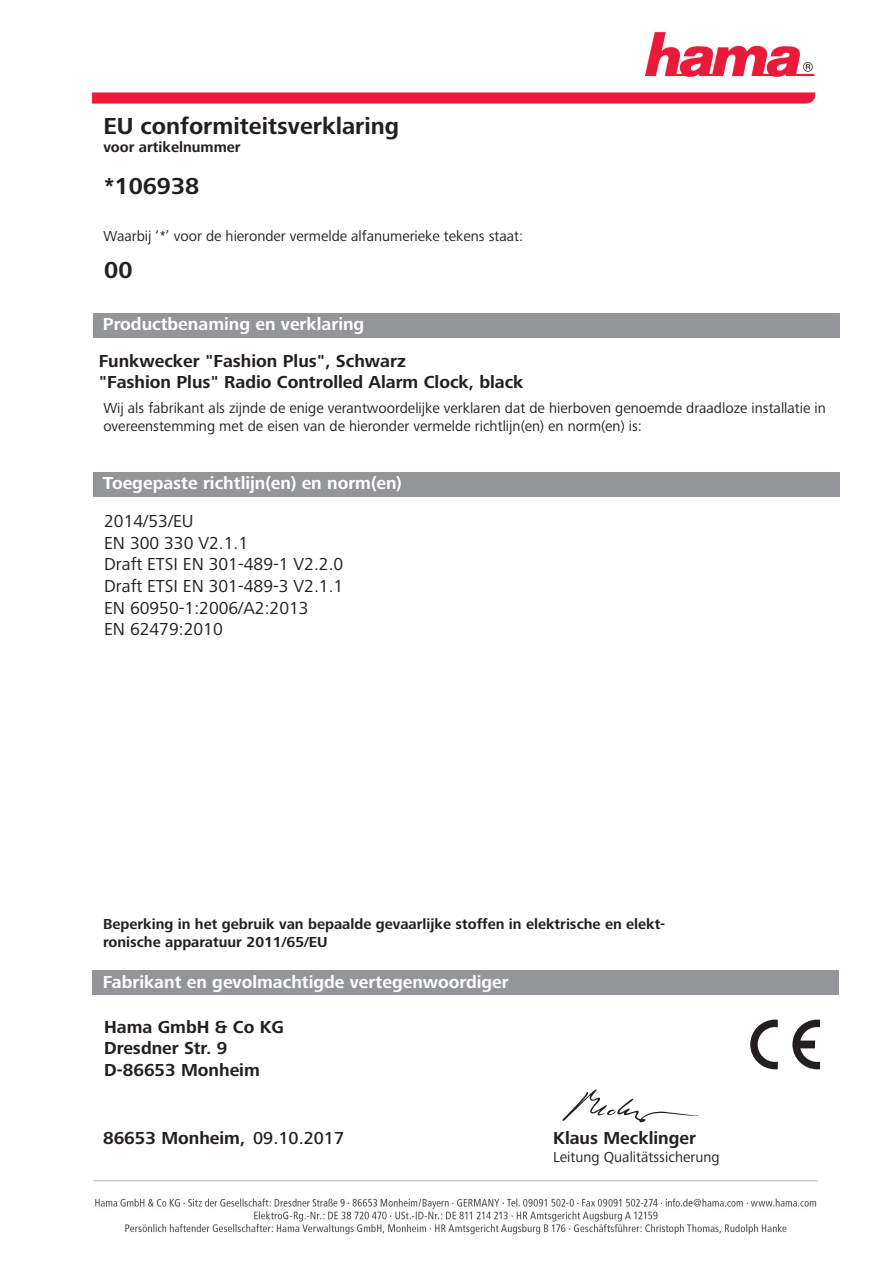
<style>
.page{position:relative;width:893px;height:1263px;background:#fff}
.page>*{position:absolute;margin:0;border:0;box-sizing:border-box;transform-origin:0 0}
.t1{font:700 24px "+RWQINU Frutiger Next LTW1 G";color:#231f20}
.t2{font:700 18px/21.6px "+RWQINU Frutiger Next LTW1 G";color:#231f20}
.t3{font:18px/21.6px "+PASRLL Frutiger Next LTW1 G";color:#231f20}
.t4{font:700 18px "+RWQINU Frutiger Next LTW1 G";color:#fff}
.t5{font:700 16.2px "+OVKMUM Arial";letter-spacing:.01em;color:#000001}
.t6{font:15px/18px "+PASRLL Frutiger Next LTW1 G";color:#231f20}
.t7{font:700 15px/18px "+RWQINU Frutiger Next LTW1 G";color:#231f20}
.s1{font-family:"+UTBPLR Frutiger Next LTW1 G";font-weight:500}
</style>
<div class="page">
<img style="left:92px;top:31px;width:724px;height:72px">
<img style="left:93px;top:1180px;width:725px;height:55px">
<div style="left:93px;top:313px;width:746px;height:25px;background:#939598"></div>
<div style="left:93px;top:472px;width:746px;height:25px;background:#939598"></div>
<div style="left:92px;top:970px;width:747px;height:25px;background:#939598"></div>
<svg style="left:750px;top:1020px;width:70px;height:49px"></svg>
<svg style="left:562px;top:1089px;width:137px;height:34px"></svg>
<h1 class="t1" style="left:103px;top:116px;width:297px">EU conformiteitsverklaring</h1>
<p class="t7" style="left:103px;top:139px;width:139px">voor artikelnummer</p>
<h1 class="t1" style="left:104px;top:177px;width:97px">*106938</h1>
<p class="t6" style="left:103px;top:227px;width:421px">Waarbij ‘*’ voor de hieronder vermelde alfanumerieke tekens staat:</p>
<h1 class="t1" style="left:104px;top:260px;width:30px">00</h1>
<p class="t4" style="left:103px;top:317px;width:263px">Productbenaming en verklaring</p>
<p class="t2" style="left:99px;top:351px;width:426px">Funkwecker "Fashion Plus", Schwarz<br>"Fashion Plus" Radio Controlled Alarm Clock, black</p>
<p class="t6" style="left:103px;top:399px;width:724px">Wij als fabrikant als zijnde de enige verantwoordelijke verklaren dat de hierboven genoemde draadloze installatie in overeenstemming met de eisen van de hieronder vermelde richtlijn(en) en norm(en) is:</p>
<p class="t4" style="left:103px;top:476px;width:300px">Toegepaste richtlijn(en) en norm(en)</p>
<p class="t3" style="left:104px;top:511px;width:240px">2014/53/EU<br>EN 300 330 V2.1.1<br>Draft ETSI EN 301-489-1 V2.2.0<br>Draft ETSI EN 301-489-3 V2.1.1<br>EN 60950-1:2006/A2:2013<br>EN 62479:2010</p>
<p class="t7" style="left:103px;top:916px;width:563px">Beperking in het gebruik van bepaalde gevaarlijke stoffen in elektrische en elekt&shy;ronische apparatuur 2011/65/EU</p>
<p class="t4" style="left:103px;top:975px;width:407px">Fabrikant en gevolmachtigde vertegenwoordiger</p>
<p class="t2" style="left:104px;top:1017px;width:181px">Hama GmbH &amp; Co KG<br>Dresdner Str. 9<br>D-86653 Monheim</p>
<p class="t2" style="left:103px;top:1129px;width:242px">86653 Monheim, <span class="s1">09.10.2017</span></p>
<p class="t2" style="left:553px;top:1129px;width:144px">Klaus Mecklinger</p>
<p class="t6" style="left:553px;top:1148px;width:168px">Leitung Qualitätssicherung</p>
<p class="t5" style="left:586px;top:1154px;width:215px">Leitung Qualitätssicherung</p>
</div>
